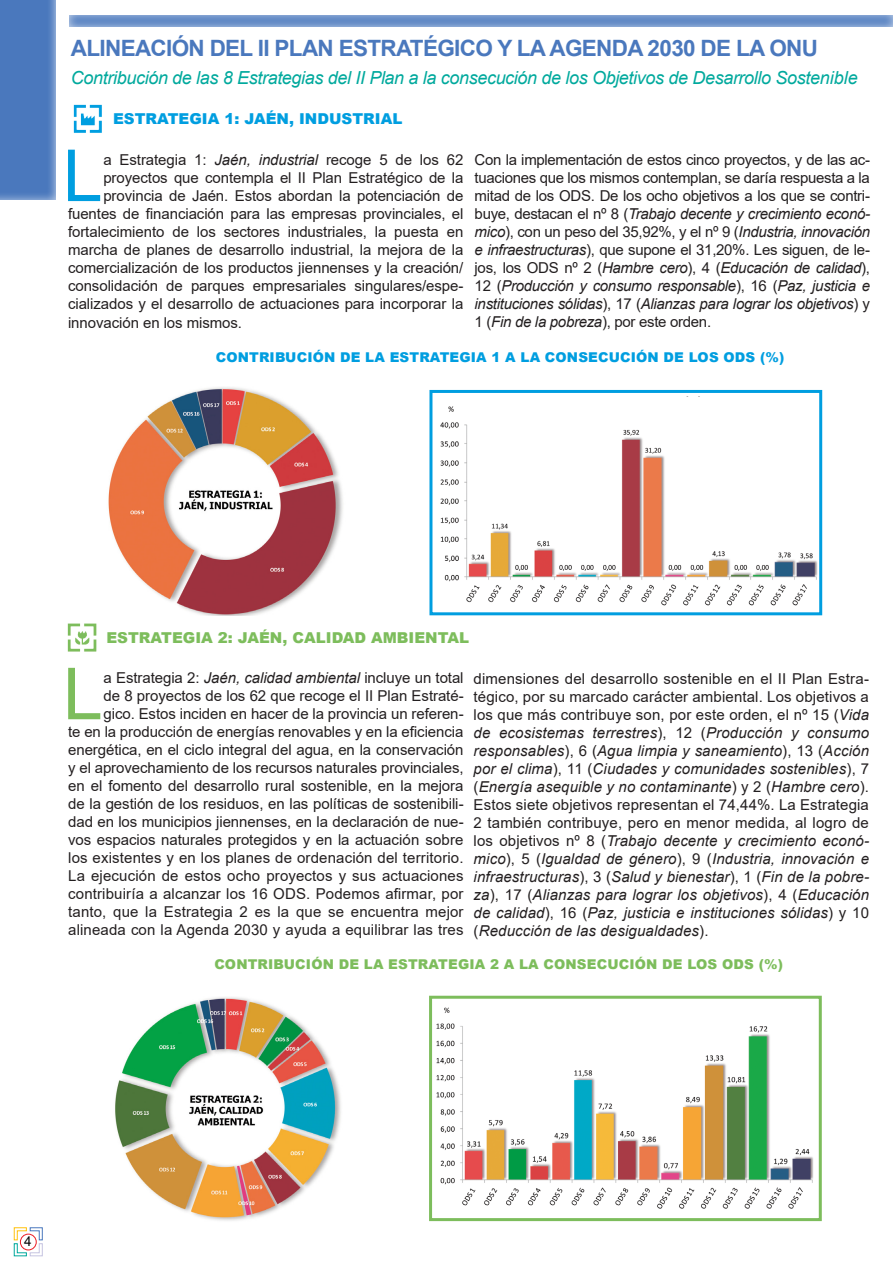
<style>
.page{position:relative;width:893px;height:1263px;background:#fff}
.page>*{position:absolute;margin:0;border:0;box-sizing:border-box;transform-origin:0 0}
.Capitular{font:71.85px "Arial";color:#009ee0}
.Capitular-2{font:71.85px "Arial";color:#7dbd5c}
.t1{font:700 22.5px "Arial";letter-spacing:-.03em;color:#4a78bd}
.t2{font:italic 18px "Arial";letter-spacing:-.02em;color:#00a99d}
.Capitular-3{font:15px/18px "Arial";letter-spacing:-.005em;color:#231f20;text-align:justify}
.Capitular-4{font:italic 15px/18px "Arial";letter-spacing:.01em;color:#231f20;text-align:justify}
.t3{font:900 15px "Arial";color:#7dbd5c}
.t4{font:900 15px "Arial";color:#009ee0}
.t5{font:900 13.5px "Arial";letter-spacing:.01em;color:#009ee0}
.t6{font:900 13.5px "Arial";letter-spacing:.01em;color:#7dbd5c}
.t7{font:13.5px "Arial";color:#000}
.s1{font-style:italic}
.s2{font-style:normal}
</style>
<div class="page">
<div style="left:0;top:0;width:57px;height:201px;background:#fff;opacity:.75"></div>
<svg style="left:14px;top:1227px;width:29px;height:29px"></svg>
<img style="left:436px;top:1007px;width:377px;height:202px">
<div style="left:429px;top:996px;width:393px;height:225px;border:3px solid #7dbd5c"></div>
<img style="left:73px;top:104px;width:29px;height:29px">
<img style="left:440px;top:396px;width:378px;height:210px">
<div style="left:429px;top:390px;width:393px;height:225px;border:3px solid #009ee0"></div>
<img style="left:108px;top:387px;width:235px;height:228px">
<img style="left:115px;top:997px;width:226px;height:224px">
<img style="left:67px;top:623px;width:30px;height:29px">
<div style="left:69px;top:12px;width:824px;height:15px;background:#fff;opacity:.75"></div>
<svg style="left:892px;top:12px;width:1px;height:15px"></svg>
<p class="t1" style="left:71px;top:32px;width:749px">ALINEACIÓN DEL II PLAN ESTRATÉGICO Y LA AGENDA 2030 DE LA ONU</p>
<p class="t2" style="left:71px;top:66px;width:788px">Contribución de las 8 Estrategias del II Plan a la consecución de los Objetivos de Desarrollo Sostenible</p>
<p class="t4" style="left:113px;top:108px;width:291px">ESTRATEGIA 1: JAÉN, INDUSTRIAL</p>
<p class="Capitular" style="left:63px;top:126px;width:41px">L</p>
<p class="Capitular-3" style="left:103px;top:151px;width:362px">a Estrategia 1: <span class="s1">Jaén, industrial</span> recoge 5 de los 62</p>
<p class="Capitular-3" style="left:103px;top:169px;width:362px">proyectos que contempla el II Plan Estratégico de la</p>
<p class="Capitular-3" style="left:103px;top:187px;width:362px">provincia de Jaén. Estos abordan la potenciación de</p>
<p class="Capitular-3" style="left:68px;top:205px;width:397px">fuentes de financiación para las empresas provinciales, el</p>
<p class="Capitular-3" style="left:68px;top:223px;width:397px">fortalecimiento de los sectores industriales, la puesta en</p>
<p class="Capitular-3" style="left:68px;top:241px;width:397px">marcha de planes de desarrollo industrial, la mejora de la</p>
<p class="Capitular-3" style="left:68px;top:259px;width:397px">comercialización de los productos jiennenses y la creación/</p>
<p class="Capitular-3" style="left:68px;top:277px;width:397px">consolidación de parques empresariales singulares/espe-</p>
<p class="Capitular-3" style="left:68px;top:295px;width:397px">cializados y el desarrollo de actuaciones para incorporar la</p>
<p class="Capitular-3" style="left:68px;top:313px;width:176px">innovación en los mismos.</p>
<p class="Capitular-3" style="left:475px;top:151px;width:397px">Con la implementación de estos cinco proyectos, y de las ac&shy;tuaciones que los mismos contemplan, se daría respuesta a la mitad de los ODS. De los ocho objetivos a los que se contri&shy;buye, destacan el nº 8 (<span class="s1">Trabajo decente y crecimiento econó&shy;mico</span>), con un peso del 35,92%, y el nº 9 (<span class="s1">Industria, innovación e infraestructuras</span>), que supone el 31,20%. Les siguen, de le&shy;jos, los ODS nº 2 (<span class="s1">Hambre cero</span>), 4 (<span class="s1">Educación de calidad</span>), 12 (<span class="s1">Producción y consumo responsable</span>), 16 (<span class="s1">Paz, justicia e instituciones sólidas</span>), 17 (<span class="s1">Alianzas para lograr los objetivos</span>) y 1 (<span class="s1">Fin de la pobreza</span>), por este orden.</p>
<p class="t5" style="left:216px;top:348px;width:570px">CONTRIBUCIÓN DE LA ESTRATEGIA 1 A LA CONSECUCIÓN DE LOS ODS (%)</p>
<p class="t3" style="left:106px;top:627px;width:364px">ESTRATEGIA 2: JAÉN, CALIDAD AMBIENTAL</p>
<p class="Capitular-2" style="left:63px;top:644px;width:41px">L</p>
<p class="Capitular-3" style="left:68px;top:669px;width:397px;text-align:right">a Estrategia 2: <span class="s1">Jaén, calidad ambiental</span> incluye un total<br>de 8 proyectos de los 62 que recoge el II Plan Estraté-<br>gico. Estos inciden en hacer de la provincia un referen-<br>te en la producción de energías renovables y en la eficiencia energética, en el ciclo integral del agua, en la conservación y el aprovechamiento de los recursos naturales provinciales, en el fomento del desarrollo rural sostenible, en la mejora de la gestión de los residuos, en las políticas de sostenibili&shy;dad en los municipios jiennenses, en la declaración de nue&shy;vos espacios naturales protegidos y en la actuación sobre los existentes y en los planes de ordenación del territorio.<br>La ejecución de estos ocho proyectos y sus actuaciones contribuiría a alcanzar los 16 ODS. Podemos afirmar, por tanto, que la Estrategia 2 es la que se encuentra mejor alineada con la Agenda 2030 y ayuda a equilibrar las tres</p>
<p class="Capitular-4" style="left:474px;top:669px;width:397px"><span class="s2">dimensiones del desarrollo sostenible en el II Plan Estra&shy;tégico, por su marcado carácter ambiental. Los objetivos a los que más contribuye son, por este orden, el nº 15 (</span>Vida de ecosistemas terrestres<span class="s2">), 12 (</span>Producción y consumo responsables<span class="s2">), 6 (</span>Agua limpia y saneamiento<span class="s2">), 13 (</span>Acción por el clima<span class="s2">), 11 (</span>Ciudades y comunidades sostenibles<span class="s2">), 7 (</span>Energía asequible y no contaminante<span class="s2">) y 2 (</span>Hambre cero<span class="s2">).<br>Estos siete objetivos representan el 74,44%. La Estrategia 2 también contribuye, pero en menor medida, al logro de los objetivos nº 8 (</span>Trabajo decente y crecimiento econó&shy;mico<span class="s2">), 5 (</span>Igualdad de género<span class="s2">), 9 (</span>Industria, innovación e infraestructuras<span class="s2">), 3 (</span>Salud y bienestar<span class="s2">), 1 (</span>Fin de la pobre&shy;za<span class="s2">), 17 (</span>Alianzas para lograr los objetivos<span class="s2">), 4 (</span>Educación de calidad<span class="s2">), 16 (</span>Paz, justicia e instituciones sólidas<span class="s2">) y 10 (</span>Reducción de las desigualdades<span class="s2">).</span></p>
<p class="t6" style="left:214px;top:954px;width:570px">CONTRIBUCIÓN DE LA ESTRATEGIA 2 A LA CONSECUCIÓN DE LOS ODS (%)</p>
<p class="t7" style="left:24px;top:1232px;width:9px">4</p>
</div>
